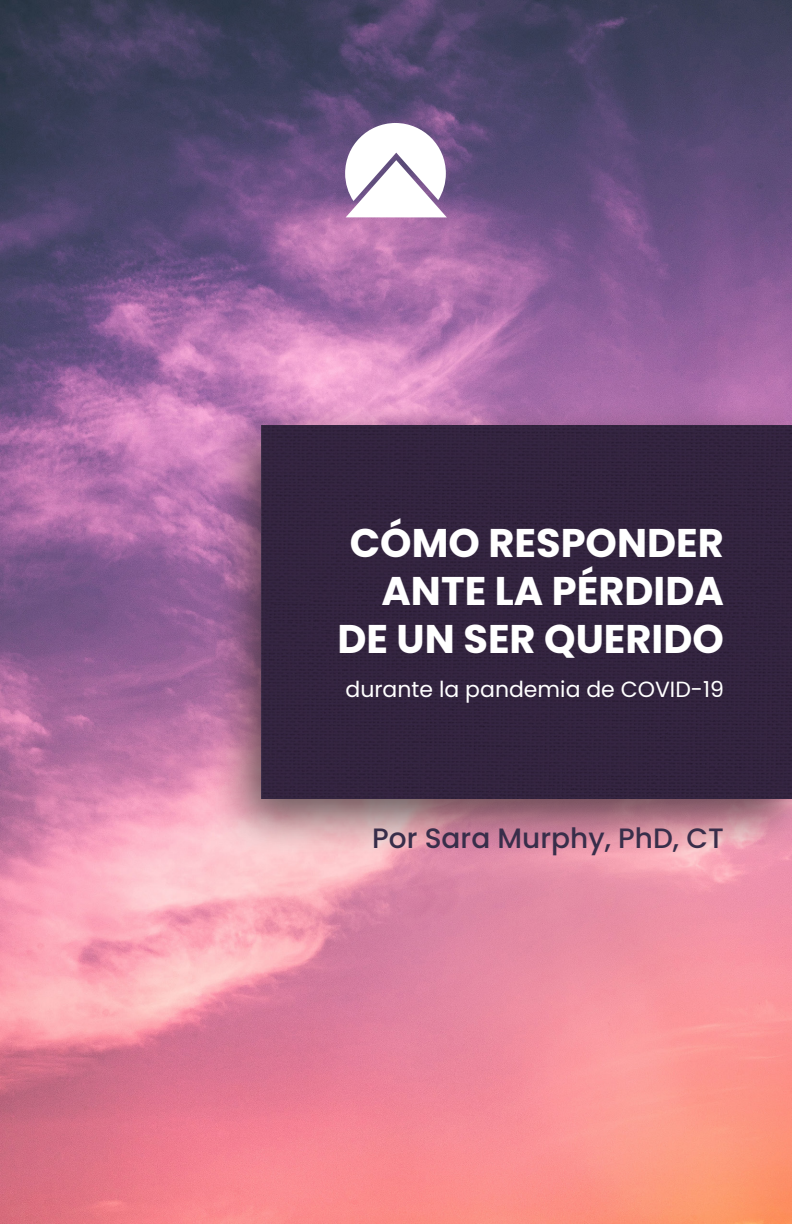
<style>
.page{position:relative;width:792px;height:1224px;background:#fff}
.page>*{position:absolute;margin:0;border:0;box-sizing:border-box;transform-origin:0 0}
.t1{font:700 40px "Poppins";color:#fff}
.t2{font:500 28px "Poppins";color:#382e4a}
.t3{font:22px "Poppins";color:#fff}
</style>
<div class="page">
<img style="left:0;top:0;width:792px;height:1224px">
<div style="left:210px;top:401px;width:582px;height:455px;background:#231f20;opacity:.69"></div>
<div style="left:261px;top:425px;width:531px;height:374px;background:#33243f"></div>
<svg style="left:345px;top:123px;width:102px;height:94px"></svg>
<p class="t1" style="left:350px;top:520px;width:376px">CÓMO RESPONDER</p>
<p class="t1" style="left:381px;top:568px;width:344px">ANTE LA PÉRDIDA</p>
<p class="t1" style="left:337px;top:616px;width:388px">DE UN SER QUERIDO</p>
<p class="t3" style="left:345px;top:676px;width:380px">durante la pandemia de COVID-19</p>
<p class="t2" style="left:372px;top:822px;width:353px">Por Sara Murphy, PhD, CT</p>
</div>
